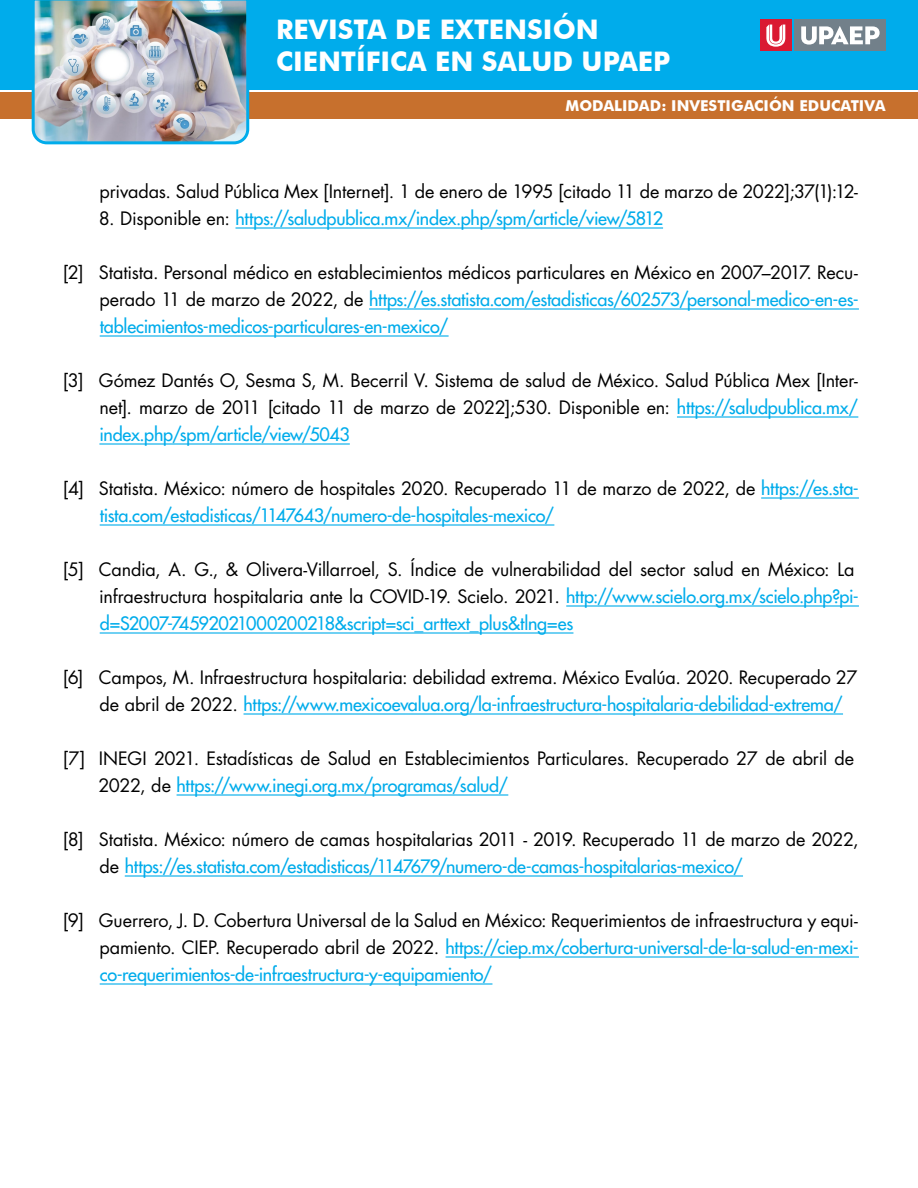
<style>
.page{position:relative;width:918px;height:1188px;background:#fff}
.page>*{position:absolute;margin:0;border:0;box-sizing:border-box;transform-origin:0 0}
.t1{font:700 27px/32.4px "Futura BT";color:#fff}
.referencias{font:18px/27px "Futura Std";letter-spacing:-.01em;color:#000}
.referencias-2{font:500 18px/27px "Futura Std";letter-spacing:-.015em;color:#00aceb}
.t2{font:700 15px "Futura BT";color:#fff}
.s1{font-weight:400;color:#000}
.s2{font-weight:500;color:#00aceb}
</style>
<div class="page">
<div style="left:0;top:92px;width:918px;height:27px;background:#c7702d"></div>
<div style="left:0;top:0;width:918px;height:90px;background:#00aceb"></div>
<img style="left:31px;top:0;width:219px;height:145px">
<div style="left:795px;top:20px;width:91px;height:31px;background:#72808a"></div>
<svg style="left:801px;top:26px;width:79px;height:19px"></svg>
<div style="left:760px;top:20px;width:32px;height:31px;background:#da1a32"></div>
<svg style="left:766px;top:25px;width:19px;height:22px"></svg>
<hr style="left:236px;top:227px;width:427px;height:2px;background:#00aceb">
<hr style="left:369px;top:308px;width:490px;height:2px;background:#00aceb">
<hr style="left:100px;top:335px;width:349px;height:2px;background:#00aceb">
<hr style="left:677px;top:416px;width:181px;height:2px;background:#00aceb">
<hr style="left:99px;top:443px;width:251px;height:2px;background:#00aceb">
<hr style="left:761px;top:497px;width:98px;height:2px;background:#00aceb">
<hr style="left:100px;top:524px;width:454px;height:2px;background:#00aceb">
<hr style="left:566px;top:605px;width:293px;height:2px;background:#00aceb">
<hr style="left:100px;top:632px;width:473px;height:2px;background:#00aceb">
<hr style="left:244px;top:713px;width:599px;height:2px;background:#00aceb">
<hr style="left:177px;top:794px;width:331px;height:2px;background:#00aceb">
<hr style="left:125px;top:875px;width:618px;height:2px;background:#00aceb">
<hr style="left:446px;top:956px;width:413px;height:2px;background:#00aceb">
<hr style="left:100px;top:983px;width:392px;height:2px;background:#00aceb">
<h1 class="t1" style="left:276px;top:13px;width:396px">REVISTA DE EXTENSIÓN<br>CIENTÍFICA EN SALUD UPAEP</h1>
<p class="t2" style="left:565px;top:97px;width:322px">MODALIDAD: INVESTIGACIÓN EDUCATIVA</p>
<p class="referencias" style="left:100px;top:178px;width:760px">privadas. Salud Pública Mex [Internet]. 1 de enero de 1995 [citado 11 de marzo de 2022];37(1):12-</p>
<p class="referencias-2" style="left:99px;top:205px;width:566px"><span class="s1">8. Disponible en:</span> https://saludpublica.mx/index.php/spm/article/view/5812</p>
<p class="referencias" style="left:100px;top:259px;width:761px;text-align:justify;text-indent:-37px">[2] Statista. Personal médico en establecimientos médicos particulares en México en 2007–2017. Recu&shy;perado 11 de marzo de 2022, de <span class="s2">https://es.statista.com/estadisticas/602573/personal-medico-en-es&shy;tablecimientos-medicos-particulares-en-mexico/</span></p>
<p class="referencias" style="left:99px;top:367px;width:760px;text-align:justify;text-indent:-37px">[3] Gómez Dantés O, Sesma S, M. Becerril V. Sistema de salud de México. Salud Pública Mex [Inter&shy;net]. marzo de 2011 [citado 11 de marzo de 2022];530. Disponible en: <span class="s2">https://saludpublica.mx/ index.php/spm/article/view/5043</span></p>
<p class="referencias-2" style="left:100px;top:475px;width:761px;text-indent:-37px"><span class="s1">[4] Statista. México: número de hospitales 2020. Recuperado 11 de marzo de 2022, de</span> https://es.sta&shy;tista.com/estadisticas/1147643/numero-de-hospitales-mexico/</p>
<p class="referencias" style="left:99px;top:556px;width:761px;text-indent:-36px">[5] Candia, A. G., &amp; Olivera-Villarroel, S. Índice de vulnerabilidad del sector salud en México: La infraestructura hospitalaria ante la COVID-19. Scielo. 2021. <span class="s2">http://www.scielo.org.mx/scielo.php?pi&shy;d=S2007-74592021000200218&amp;script=sci_arttext_plus&amp;tlng=es</span></p>
<p class="referencias" style="left:100px;top:664px;width:760px;text-indent:-37px">[6] Campos, M. Infraestructura hospitalaria: debilidad extrema. México Evalúa. 2020. Recuperado 27 de abril de 2022. <span class="s2">https://www.mexicoevalua.org/la-infraestructura-hospitalaria-debilidad-extrema/</span></p>
<p class="referencias" style="left:98px;top:745px;width:757px;text-indent:-35px">[7] INEGI 2021. Estadísticas de Salud en Establecimientos Particulares. Recuperado 27 de abril de<br>2022, de <span class="s2">https://www.inegi.org.mx/programas/salud/</span></p>
<p class="referencias" style="left:100px;top:826px;width:761px;text-indent:-37px">[8] Statista. México: número de camas hospitalarias 2011 - 2019. Recuperado 11 de marzo de 2022, de <span class="s2">https://es.statista.com/estadisticas/1147679/numero-de-camas-hospitalarias-mexico/</span></p>
<p class="referencias" style="left:100px;top:907px;width:761px;text-align:justify;text-indent:-37px">[9] Guerrero, J. D. Cobertura Universal de la Salud en México: Requerimientos de infraestructura y equi&shy;pamiento. CIEP. Recuperado abril de 2022. <span class="s2">https://ciep.mx/cobertura-universal-de-la-salud-en-mexi&shy;co-requerimientos-de-infraestructura-y-equipamiento/</span></p>
</div>
